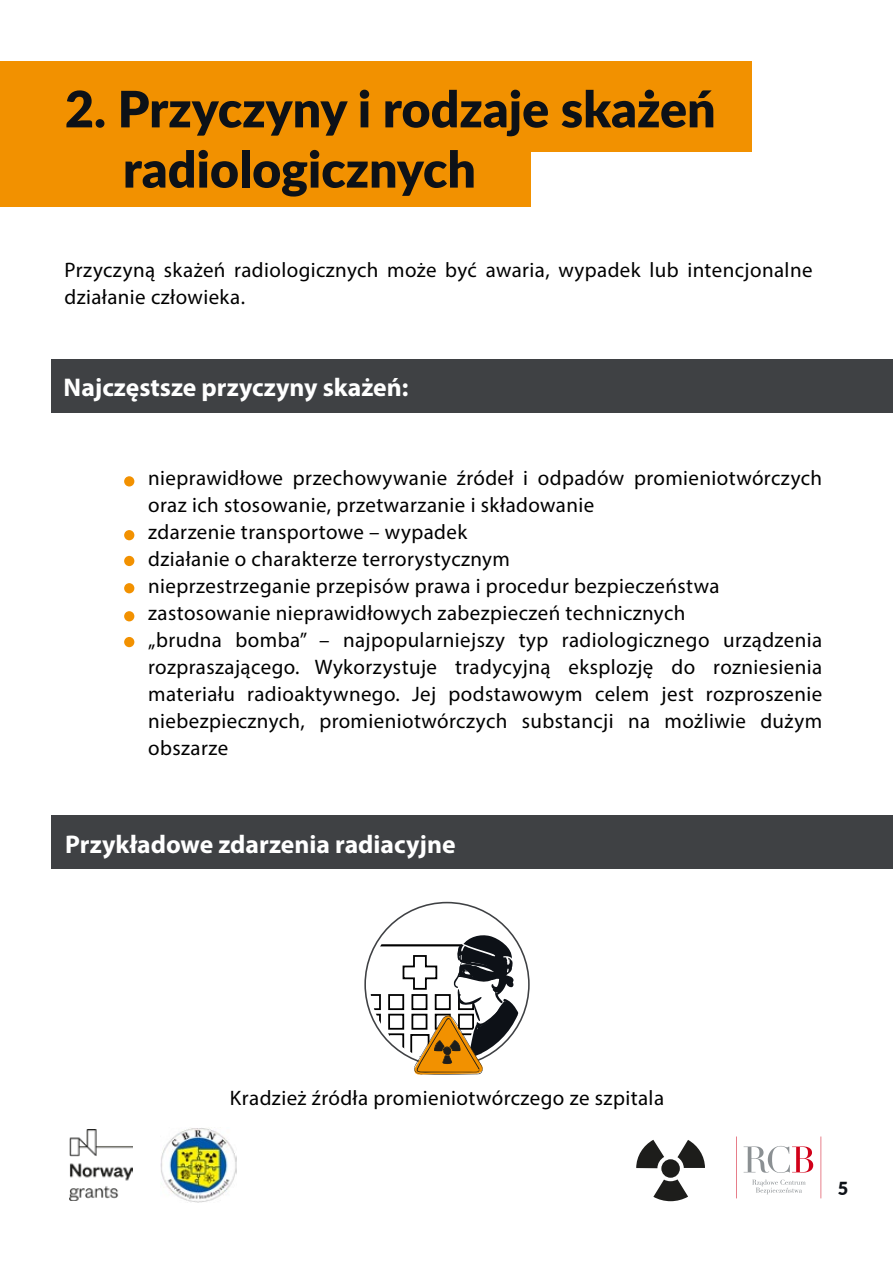
<style>
.page{position:relative;width:893px;height:1263px;background:#fff}
.page>*{position:absolute;margin:0;border:0;box-sizing:border-box;transform-origin:0 0}
.t1{font:900 50.25px/60.2px "Lato";color:#0d1117}
.t2{font:700 25.65px "Myriad Pro";color:#fff}
.t3{font:21px/27px "Myriad Pro";letter-spacing:.02em;color:#000}
.t4{font:900 18px "Lato";color:#0d1117}
</style>
<div class="page">
<div style="left:0;top:62px;width:751px;height:90px;background:#f29100"></div>
<div style="left:0;top:116px;width:531px;height:90px;background:#f29100"></div>
<div style="left:51px;top:359px;width:842px;height:53px;background:#3f4144"></div>
<div style="left:124px;top:530px;width:10px;height:10px;background:#f29100;border-radius:50%"></div>
<div style="left:124px;top:476px;width:10px;height:10px;background:#f29100;border-radius:50%"></div>
<div style="left:124px;top:556px;width:10px;height:10px;background:#f29100;border-radius:50%"></div>
<div style="left:124px;top:583px;width:10px;height:10px;background:#f29100;border-radius:50%"></div>
<div style="left:124px;top:611px;width:10px;height:10px;background:#f29100;border-radius:50%"></div>
<div style="left:124px;top:637px;width:10px;height:10px;background:#f29100;border-radius:50%"></div>
<div style="left:51px;top:815px;width:842px;height:53px;background:#3f4144"></div>
<hr style="left:821px;top:1136px;width:1px;height:62px;background:#d10019">
<hr style="left:736px;top:1136px;width:1px;height:62px;background:#d10019">
<svg style="left:752px;top:1179px;width:54px;height:15px"></svg>
<svg style="left:744px;top:1146px;width:69px;height:27px"></svg>
<img style="left:69px;top:1129px;width:64px;height:72px">
<div style="left:661px;top:1159px;width:19px;height:19px;background:#1d1d1b;border-radius:50%"></div>
<svg style="left:653px;top:1179px;width:35px;height:22px"></svg>
<svg style="left:677px;top:1140px;width:28px;height:28px"></svg>
<svg style="left:636px;top:1140px;width:28px;height:28px"></svg>
<img style="left:161px;top:1128px;width:76px;height:74px">
<svg style="left:370px;top:931px;width:154px;height:144px"></svg>
<h1 class="t1" style="left:123px;top:77px;width:594px;text-indent:-58px">2. Przyczyny i rodzaje skażeń radiologicznych</h1>
<p class="t3" style="left:64px;top:256px;width:750px">Przyczyną skażeń radiologicznych może być awaria, wypadek lub intencjonalne działanie człowieka.</p>
<p class="t2" style="left:64px;top:371px;width:346px">Najczęstsze przyczyny skażeń:</p>
<p class="t3" style="left:148px;top:464px;width:675px">nieprawidłowe przechowywanie źródeł i odpadów promieniotwórczych oraz ich stosowanie, przetwarzanie i składowanie<br>zdarzenie transportowe – wypadek<br>działanie o charakterze terrorystycznym<br>nieprzestrzeganie przepisów prawa i procedur bezpieczeństwa zastosowanie nieprawidłowych zabezpieczeń technicznych<br>„brudna bomba” – najpopularniejszy typ radiologicznego urządzenia rozpraszającego. Wykorzystuje tradycyjną eksplozję do rozniesienia materiału radioaktywnego. Jej podstawowym celem jest rozproszenie niebezpiecznych, promieniotwórczych substancji na możliwie dużym obszarze</p>
<p class="t2" style="left:65px;top:827px;width:392px">Przykładowe zdarzenia radiacyjne</p>
<p class="t3" style="left:230px;top:1084px;width:436px">Kradzież źródła promieniotwórczego ze szpitala</p>
<p class="t4" style="left:838px;top:1175px;width:12px">5</p>
</div>
